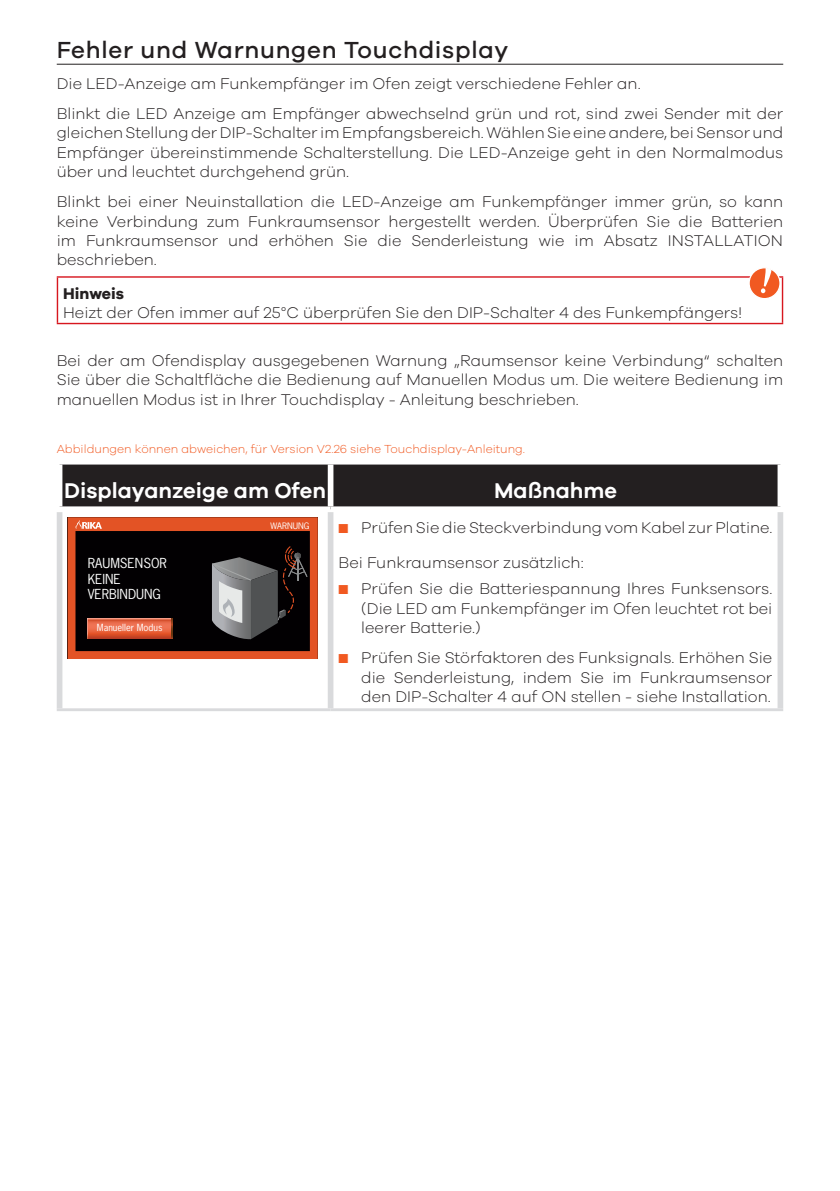
<style>
.page{position:relative;width:840px;height:1191px;background:#fff}
.page>*{position:absolute;margin:0;border:0;box-sizing:border-box;transform-origin:0 0}
.H2_-_SubHeader{font:500 24px "Galano Grotesque";letter-spacing:.03em;color:#231f20}
.Standard_Header{font:600 22px "Galano Grotesque";color:#fff}
.BT_-_BodyText{font:300 16px/19.2px "Galano Grotesque";color:#231f20;text-align:justify}
.Tabellen_Hinweis_Tip{font:300 16px "Galano Grotesque";color:#231f20}
.Tabellen_Hinweis_Tip-2{font:700 16px "Galano Grotesque";color:#231f20}
.t1{font:13px/15.6px "News Gothic Std";color:#fff}
.t2{font:300 12px "Galano Grotesque";color:#f15921}
.t3{font:9.2px "News Gothic Std";color:#fff}
.t4{font:8.4px "News Gothic Std";color:#fff;scale:1.05 1}
</style>
<div class="page">
<hr style="left:57px;top:64px;width:725px;height:1px;background:#231f20">
<hr style="left:57px;top:276px;width:725px;height:2px;background:#d7171f">
<hr style="left:57px;top:278px;width:1px;height:45px;background:#d7171f">
<hr style="left:781px;top:278px;width:1px;height:45px;background:#d7171f">
<hr style="left:57px;top:323px;width:725px;height:1px;background:#d7171f">
<div style="left:62px;top:464px;width:715px;height:42px;background:#231f20"></div>
<div style="left:327px;top:464px;width:6px;height:42px;background:#fff"></div>
<div style="left:327px;top:512px;width:6px;height:196px;background:#d9dadc"></div>
<hr style="left:57px;top:708px;width:273px;height:3px;background:#d9dadc">
<hr style="left:330px;top:708px;width:452px;height:3px;background:#d9dadc">
<div style="left:57px;top:512px;width:5px;height:196px;background:#d9dadc"></div>
<div style="left:777px;top:512px;width:5px;height:196px;background:#d9dadc"></div>
<svg style="left:68px;top:517px;width:249px;height:142px;background:#562d22"></svg>
<div style="left:84px;top:555px;width:114px;height:35px;background:#020002"></div>
<div style="left:748px;top:268px;width:31px;height:31px;background:#f15921;border-radius:50%"></div>
<div style="left:748px;top:267px;width:32px;height:32px;border:1px solid #fff;border-radius:50%"></div>
<svg style="left:760px;top:268px;width:11px;height:25px"></svg>
<p class="H2_-_SubHeader" style="left:57px;top:36px;width:453px">Fehler und Warnungen Touchdisplay</p>
<p class="BT_-_BodyText" style="left:57px;top:73px;width:585px">Die LED-Anzeige am Funkempfänger im Ofen zeigt verschiedene Fehler an.</p>
<p class="BT_-_BodyText" style="left:57px;top:104px;width:727px">Blinkt die LED Anzeige am Empfänger abwechselnd grün und rot, sind zwei Sender mit der gleichen Stellung der DIP-Schalter im Empfangsbereich. Wählen Sie eine andere, bei Sensor und Empfänger übereinstimmende Schalterstellung. Die LED-Anzeige geht in den Normalmodus über und leuchtet durchgehend grün.</p>
<p class="BT_-_BodyText" style="left:57px;top:192px;width:727px">Blinkt bei einer Neuinstallation die LED-Anzeige am Funkempfänger immer grün, so kann keine Verbindung zum Funkraumsensor hergestellt werden. Überprüfen Sie die Batterien im Funkraumsensor und erhöhen Sie die Senderleistung wie im Absatz INSTALLATION beschrieben.</p>
<p class="Tabellen_Hinweis_Tip-2" style="left:63px;top:283px;width:62px">Hinweis</p>
<p class="Tabellen_Hinweis_Tip" style="left:63px;top:303px;width:680px">Heizt der Ofen immer auf 25°C überprüfen Sie den DIP-Schalter 4 des Funkempfängers!</p>
<p class="BT_-_BodyText" style="left:57px;top:350px;width:727px">Bei der am Ofendisplay ausgegebenen Warnung „Raumsensor keine Verbindung“ schalten Sie über die Schaltfläche die Bedienung auf Manuellen Modus um. Die weitere Bedienung im manuellen Modus ist in Ihrer Touchdisplay - Anleitung beschrieben.</p>
<p class="t2" style="left:57px;top:442px;width:469px">Abbildungen können abweichen, für Version V2.26 siehe Touchdisplay-Anleitung.</p>
<p class="Standard_Header" style="left:64px;top:477px;width:263px">Displayanzeige am Ofen</p>
<p class="Standard_Header" style="left:493px;top:477px;width:124px">Maßnahme</p>
<p class="t4" style="left:270px;top:520px;width:39px">WARNUNG</p>
<p class="BT_-_BodyText" style="left:361px;top:518px;width:412px">Prüfen Sie die Steckverbindung vom Kabel zur Platine.</p>
<p class="BT_-_BodyText" style="left:338px;top:552px;width:246px">Bei Funkraumsensor zusätzlich:</p>
<p class="BT_-_BodyText" style="left:361px;top:579px;width:412px">Prüfen Sie die Batteriespannung Ihres Funksensors. (Die LED am Funkempfänger im Ofen leuchtet rot bei leerer Batterie.)</p>
<p class="BT_-_BodyText" style="left:361px;top:648px;width:412px">Prüfen Sie Störfaktoren des Funksignals. Erhöhen Sie die Senderleistung, indem Sie im Funkraumsensor den DIP-Schalter 4 auf ON stellen - siehe Installation.</p>
<p class="t1" style="left:88px;top:555px;width:81px">RAUMSENSOR<br>KEINE<br>VERBINDUNG</p>
<p class="t3" style="left:97px;top:622px;width:67px">Manueller Modus</p>
</div>
